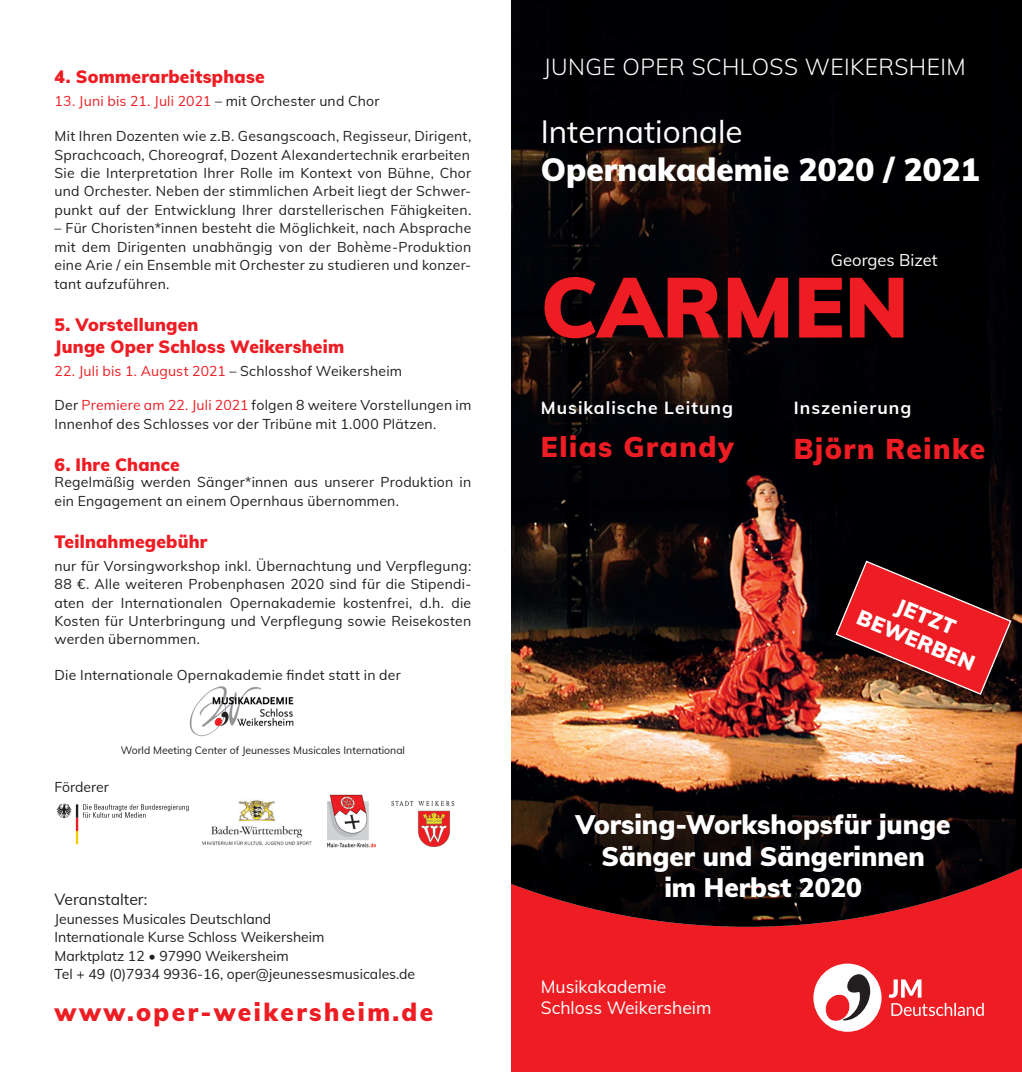
<style>
.page{position:relative;width:1022px;height:1072px;background:#fff}
.page>*{position:absolute;margin:0;border:0;box-sizing:border-box;transform-origin:0 0}
.t1{font:900 84px "Muli";color:#ee1d23}
.t2{font:900 31.5px "Muli";color:#fff}
.t3{font:31.5px "Muli";color:#fff}
.t4{font:900 28px "Muli";letter-spacing:.055em;color:#ee1d23}
.t5{font:900 26.25px/31.5px "Muli";color:#fff;text-align:center}
.t6{font:900 24.5px "Muli";letter-spacing:.1em;color:#ee1d23}
.t7{font:300 22.75px "Muli";letter-spacing:.02em;color:#fff}
.t8{font:900 21px/25.2px "Muli";color:#fff;text-align:center}
.t9{font:900 17.5px/22.8px "Muli";letter-spacing:.01em;color:#ee1d23}
.t10{font:700 17.5px "Muli";letter-spacing:.06em;color:#fff}
.t11{font:17.5px/21px "Muli";color:#fff}
.t12{font:16.62px "Muli";color:#fff}
.t13{font:15.75px "Muli";color:#231f20}
.t14{font:14px/18.4px "Muli";letter-spacing:.015em;color:#231f20;text-align:justify}
.t15{font:14px "Muli";letter-spacing:.015em;color:#ee1d23}
.t16{font:10.5px "Muli";color:#231f20}
.s1{color:#231f20}
.s2{color:#ee1d23}
</style>
<div class="page">
<div style="left:511px;top:856px;width:511px;height:215px;background:#ee1d23"></div>
<img style="left:511px;top:0;width:511px;height:926px">
<svg style="left:56px;top:803px;width:133px;height:41px"></svg>
<img style="left:202px;top:800px;width:109px;height:45px">
<img style="left:327px;top:794px;width:50px;height:54px">
<img style="left:391px;top:800px;width:64px;height:46px">
<svg style="left:835px;top:560px;width:177px;height:135px;background:#901f1f"></svg>
<img style="left:189px;top:686px;width:105px;height:51px">
<div style="left:813px;top:963px;width:68px;height:68px;background:#fff;border-radius:50%"></div>
<svg style="left:889px;top:979px;width:95px;height:37px"></svg>
<svg style="left:825px;top:974px;width:45px;height:47px"></svg>
<p class="t9" style="left:55px;top:65px;width:212px">4. Sommerarbeitsphase</p>
<p class="t15" style="left:55px;top:91px;width:326px">13. Juni bis 21. Juli 2021 <span class="s1">– mit Orchester und Chor</span></p>
<p class="t14" style="left:55px;top:126px;width:418px">Mit Ihren Dozenten wie z.B. Gesangscoach, Regisseur, Dirigent, Sprachcoach, Choreograf, Dozent Alexandertechnik erarbeiten Sie die Interpretation Ihrer Rolle im Kontext von Bühne, Chor und Orchester. Neben der stimmlichen Arbeit liegt der Schwer&shy;punkt auf der Entwicklung Ihrer darstellerischen Fähigkeiten.</p>
<p class="t14" style="left:55px;top:218px;width:418px">– Für Choristen*innen besteht die Möglichkeit, nach Absprache mit dem Dirigenten unabhängig von der Bohème-Produktion eine Arie / ein Ensemble mit Orchester zu studieren und konzer&shy;tant aufzuführen.</p>
<p class="t9" style="left:55px;top:312px;width:291px">5. Vorstellungen<br>Junge Oper Schloss Weikersheim</p>
<p class="t15" style="left:55px;top:361px;width:349px">22. Juli bis 1. August 2021 <span class="s1">– Schlosshof Weikersheim</span></p>
<p class="t14" style="left:55px;top:394px;width:418px;line-height:18.9px">Der <span class="s2">Premiere am 22. Juli 2021</span> folgen 8 weitere Vorstellungen im<br>Innenhof des Schlosses vor der Tribüne mit 1.000 Plätzen.</p>
<p class="t9" style="left:55px;top:452px;width:127px">6. Ihre Chance</p>
<p class="t14" style="left:55px;top:472px;width:418px;line-height:18.9px">Regelmäßig werden Sänger*innen aus unserer Produktion in ein Engagement an einem Opernhaus übernommen.</p>
<p class="t9" style="left:55px;top:529px;width:154px">Teilnahmegebühr</p>
<p class="t14" style="left:55px;top:556px;width:418px">nur für Vorsingworkshop inkl. Übernachtung und Verpflegung:<br>88 €. Alle weiteren Probenphasen 2020 sind für die Stipendi&shy;aten der Internationalen Opernakademie kostenfrei, d.h. die Kosten für Unterbringung und Verpflegung sowie Reisekosten werden übernommen.</p>
<p class="t14" style="left:55px;top:665px;width:348px">Die Internationale Opernakademie findet statt in der</p>
<p class="t14" style="left:55px;top:777px;width:56px">Förderer</p>
<p class="t16" style="left:121px;top:742px;width:286px">World Meeting Center of Jeunesses Musicales International</p>
<p class="t13" style="left:55px;top:888px;width:94px">Veranstalter:</p>
<p class="t14" style="left:55px;top:908px;width:362px;text-align:left">Jeunesses Musicales Deutschland<br>Internationale Kurse Schloss Weikersheim<br>Marktplatz 12 • 97990 Weikersheim<br>Tel + 49 (0)7934 9936-16, oper@jeunessesmusicales.de</p>
<h3 class="t6" style="left:55px;top:994px;width:380px">www.oper-weikersheim.de</h3>
<h3 class="t7" style="left:544px;top:50px;width:424px">JUNGE OPER SCHLOSS WEIKERSHEIM</h3>
<h2 class="t3" style="left:541px;top:109px;width:203px">Internationale</h2>
<h2 class="t2" style="left:541px;top:147px;width:440px">Opernakademie 2020 / 2021</h2>
<p class="t12" style="left:831px;top:248px;width:108px">Georges Bizet</p>
<h1 class="t1" style="left:541px;top:246px;width:370px">CARMEN</h1>
<p class="t10" style="left:541px;top:395px;width:194px">Musikalische Leitung</p>
<h3 class="t4" style="left:541px;top:426px;width:194px">Elias Grandy</h3>
<p class="t10" style="left:794px;top:395px;width:119px">Inszenierung</p>
<h3 class="t4" style="left:794px;top:428px;width:193px">Björn Reinke</h3>
<h3 class="t8" style="left:872px;top:580px;width:127px;rotate:22deg">JETZT<br>BEWERBEN</h3>
<h3 class="t5" style="left:576px;top:807px;width:377px">Vorsing-Workshopsfür junge<br>Sänger und Sängerinnen<br>im Herbst 2020</h3>
<p class="t11" style="left:541px;top:975px;width:172px">Musikakademie<br>Schloss Weikersheim</p>
</div>
